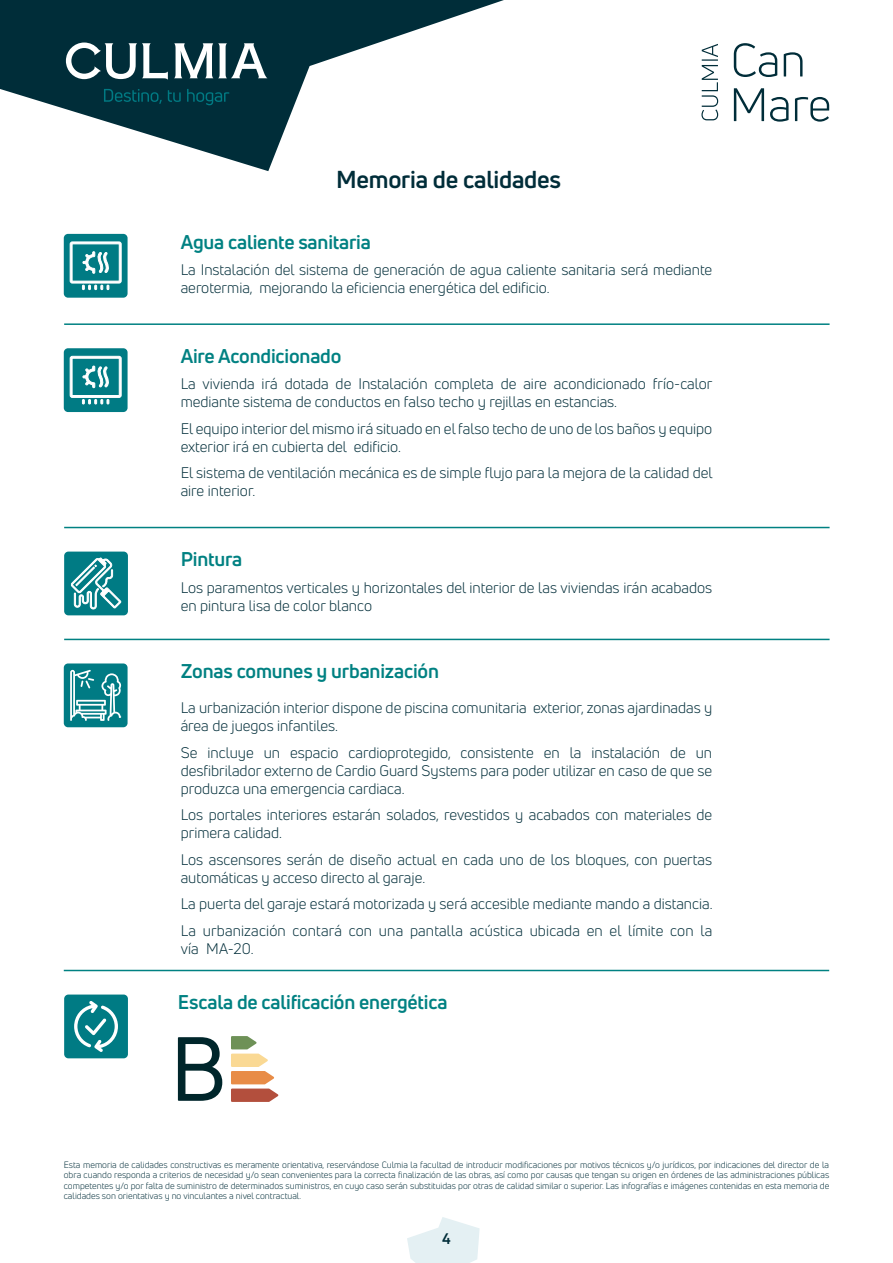
<style>
.page{position:relative;width:893px;height:1263px;background:#fff}
.page>*{position:absolute;margin:0;border:0;box-sizing:border-box;transform-origin:0 0}
.t1{font:700 24px "Uni Neue";letter-spacing:-.01em;color:#002d39}
.t2{font:700 19.5px "Uni Neue";letter-spacing:-.01em;color:#008182}
.t3{font:15px/18px "Uni Neue";color:#002d39}
.t4{font:700 15px "Uni Neue";color:#002d39}
.t5{font:9px/10.5px "Uni Neue";color:#002d39;text-align:justify}
</style>
<div class="page">
<svg style="left:0;top:0;width:504px;height:171px"></svg>
<svg style="left:407px;top:1217px;width:73px;height:46px"></svg>
<svg style="left:174px;top:43px;width:93px;height:35px"></svg>
<svg style="left:66px;top:43px;width:102px;height:37px"></svg>
<svg style="left:104px;top:89px;width:125px;height:16px;background:#003e49"></svg>
<svg style="left:701px;top:44px;width:17px;height:76px"></svg>
<svg style="left:734px;top:43px;width:43px;height:34px"></svg>
<svg style="left:784px;top:52px;width:18px;height:24px"></svg>
<svg style="left:734px;top:88px;width:30px;height:33px"></svg>
<svg style="left:770px;top:97px;width:18px;height:25px"></svg>
<svg style="left:795px;top:97px;width:34px;height:25px"></svg>
<hr style="left:64px;top:970px;width:765px;height:1px;background:#008182">
<hr style="left:64px;top:639px;width:766px;height:1px;background:#008182">
<hr style="left:64px;top:323px;width:766px;height:2px;background:#008182">
<hr style="left:64px;top:527px;width:766px;height:1px;background:#008182">
<div style="left:64px;top:348px;width:64px;height:64px;background:#007b84;border-radius:4px"></div>
<svg style="left:70px;top:356px;width:52px;height:48px"></svg>
<div style="left:64px;top:234px;width:64px;height:64px;background:#007b84;border-radius:4px"></div>
<svg style="left:70px;top:242px;width:52px;height:48px"></svg>
<div style="left:64px;top:663px;width:64px;height:64px;background:#007b84;border-radius:4px"></div>
<svg style="left:70px;top:670px;width:52px;height:51px"></svg>
<div style="left:64px;top:552px;width:64px;height:63px;background:#007b84;border-radius:4px"></div>
<svg style="left:70px;top:557px;width:52px;height:53px"></svg>
<div style="left:64px;top:994px;width:64px;height:64px;background:#007b84;border-radius:4px"></div>
<svg style="left:74px;top:1001px;width:44px;height:51px"></svg>
<svg style="left:178px;top:1037px;width:44px;height:64px"></svg>
<svg style="left:231px;top:1036px;width:47px;height:66px"></svg>
<h1 class="t1" style="left:336px;top:164px;width:226px">Memoria de calidades</h1>
<h2 class="t2" style="left:181px;top:229px;width:192px">Agua caliente sanitaria</h2>
<p class="t3" style="left:181px;top:261px;width:533px">La Instalación del sistema de generación de agua caliente sanitaria será mediante aerotermia, mejorando la eficiencia energética del edificio.</p>
<h2 class="t2" style="left:181px;top:344px;width:162px">Aire Acondicionado</h2>
<p class="t3" style="left:181px;top:375px;width:533px">La vivienda irá dotada de Instalación completa de aire acondicionado frío-calor mediante sistema de conductos en falso techo y rejillas en estancias.</p>
<p class="t3" style="left:181px;top:419px;width:533px">El equipo interior del mismo irá situado en el falso techo de uno de los baños y equipo exterior irá en cubierta del edificio.</p>
<p class="t3" style="left:181px;top:464px;width:533px">El sistema de ventilación mecánica es de simple flujo para la mejora de la calidad del aire interior.</p>
<h2 class="t2" style="left:181px;top:547px;width:63px">Pintura</h2>
<p class="t3" style="left:181px;top:578px;width:533px">Los paramentos verticales y horizontales del interior de las viviendas irán acabados en pintura lisa de color blanco</p>
<h2 class="t2" style="left:181px;top:659px;width:260px">Zonas comunes y urbanización</h2>
<p class="t3" style="left:181px;top:699px;width:533px">La urbanización interior dispone de piscina comunitaria exterior, zonas ajardinadas y área de juegos infantiles.</p>
<p class="t3" style="left:181px;top:743px;width:533px;text-align:justify">Se incluye un espacio cardioprotegido, consistente en la instalación de un desfibrilador externo de Cardio Guard Systems para poder utilizar en caso de que se produzca una emergencia cardiaca.</p>
<p class="t3" style="left:181px;top:806px;width:533px">Los portales interiores estarán solados, revestidos y acabados con materiales de primera calidad.</p>
<p class="t3" style="left:181px;top:850px;width:533px">Los ascensores serán de diseño actual en cada uno de los bloques, con puertas automáticas y acceso directo al garaje.</p>
<p class="t3" style="left:181px;top:890px;width:533px;line-height:26.5px">La puerta del garaje estará motorizada y será accesible mediante mando a distancia.<br>La urbanización contará con una pantalla acústica ubicada en el límite con la</p>
<p class="t3" style="left:181px;top:939px;width:74px">vía MA-20.</p>
<h2 class="t2" style="left:178px;top:990px;width:271px">Escala de calificación energética</h2>
<p class="t5" style="left:64px;top:1159px;width:767px">Esta memoria de calidades constructivas es meramente orientativa, reservándose Culmia la facultad de introducir modificaciones por motivos técnicos y/o jurídicos, por indicaciones del director de la obra cuando responda a criterios de necesidad y/o sean convenientes para la correcta finalización de las obras, así como por causas que tengan su origen en órdenes de las administraciones públicas competentes y/o por falta de suministro de determinados suministros, en cuyo caso serán substituidas por otras de calidad similar o superior. Las infografías e imágenes contenidas en esta memoria de calidades son orientativas y no vinculantes a nivel contractual.</p>
<p class="t4" style="left:442px;top:1229px;width:10px">4</p>
</div>
